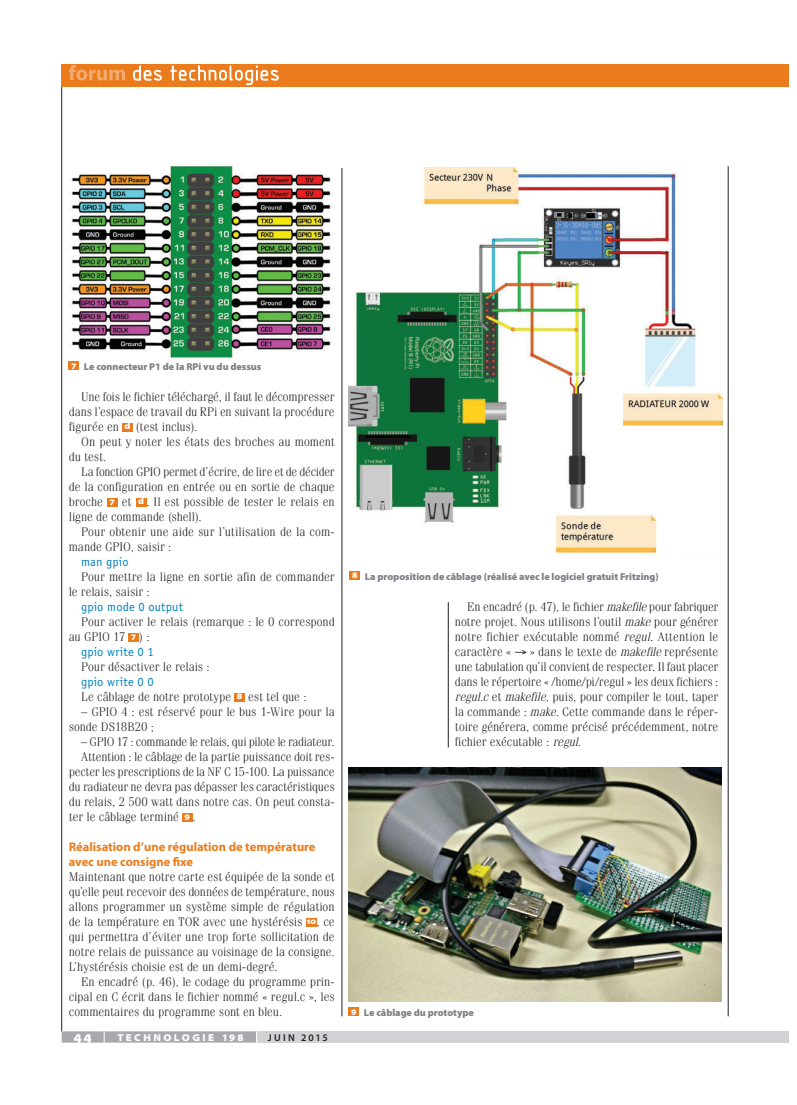
<style>
.page{position:relative;width:797px;height:1105px;background:#fff}
.page>*{position:absolute;margin:0;border:0;box-sizing:border-box;transform-origin:0 0}
.t1{font:900 semi-expanded 13.75px "Myriad Pro";color:#fff}
.t2{font:300 12.5px/15px "Fenice Std";letter-spacing:-.005em;color:#231f20;text-align:justify}
.t3{font:700 12.5px/15px "Myriad Pro";color:#ea7c1d}
.t4{font:300 12.5px "Fenice Std";letter-spacing:-.025em;color:#231f20}
.t5{font:12.5px "Officina Sans Std";letter-spacing:.01em;color:#0082be}
.t6{font:900 10px "Myriad Pro";letter-spacing:-.005em;color:#808285}
.t7{font:900 semi-expanded 10px "Myriad Pro";letter-spacing:.24em;color:#fff}
.t8{font:600 10px "Myriad Pro";letter-spacing:.22em;color:#231f20}
.s1{font-family:"Myriad Pro";font-weight:900;font-stretch:semi-expanded;font-size:9px;color:#fff}
.s2{font-style:italic}
</style>
<div class="page">
<hr style="left:61px;top:86px;width:1px;height:945px;background:#231f20">
<div style="left:770px;top:64px;width:18px;height:22px;background:#ea7c1d"></div>
<div style="left:62px;top:64px;width:708px;height:22px;background:#ea7c1d"></div>
<svg style="left:69px;top:65px;width:56px;height:15px"></svg>
<svg style="left:133px;top:65px;width:146px;height:20px"></svg>
<div style="left:770px;top:1031px;width:18px;height:11px;background:#d1d2d4"></div>
<div style="left:257px;top:1031px;width:513px;height:11px;background:#d1d2d4"></div>
<svg style="left:62px;top:1031px;width:195px;height:11px;background:#abacb0"></svg>
<hr style="left:728px;top:166px;width:1px;height:850px;background:#231f20">
<hr style="left:448px;top:602px;width:1px;height:145px;background:#231f20">
<hr style="left:342px;top:168px;width:1px;height:848px;background:#231f20">
<div style="left:122px;top:423px;width:10px;height:8px;background:#ea7c1d"></div>
<div style="left:107px;top:498px;width:10px;height:8px;background:#ea7c1d"></div>
<div style="left:136px;top:498px;width:10px;height:8px;background:#ea7c1d"></div>
<div style="left:128px;top:633px;width:11px;height:8px;background:#ea7c1d"></div>
<div style="left:234px;top:693px;width:11px;height:8px;background:#ea7c1d"></div>
<div style="left:182px;top:813px;width:10px;height:8px;background:#ea7c1d"></div>
<div style="left:306px;top:918px;width:10px;height:8px;background:#ea7c1d"></div>
<img style="left:70px;top:165px;width:261px;height:194px">
<div style="left:69px;top:362px;width:10px;height:8px;background:#ea7c1d"></div>
<img style="left:349px;top:167px;width:373px;height:387px">
<img style="left:349px;top:768px;width:372px;height:233px">
<div style="left:350px;top:572px;width:10px;height:8px;background:#ea7c1d"></div>
<div style="left:349px;top:1008px;width:10px;height:8px;background:#ea7c1d"></div>
<p class="t6" style="left:71px;top:360px;width:191px"><sup>7</sup> Le connecteur P1 de la RPi vu du dessus</p>
<p class="t2" style="left:69px;top:389px;width:267px;text-indent:12px">Une fois le fichier téléchargé, il faut le décompresser dans l’espace de travail du RPi en suivant la procédure figurée en <span class="s1">d</span> (test inclus).</p>
<p class="t2" style="left:69px;top:434px;width:267px;text-indent:12px">On peut y noter les états des broches au moment du test.</p>
<p class="t2" style="left:69px;top:464px;width:267px;text-indent:12px">La fonction GPIO permet d’écrire, de lire et de décider de la configuration en entrée ou en sortie de chaque broche <span class="s1">7</span> et <span class="s1">d</span> . Il est possible de tester le relais en ligne de commande (shell).</p>
<p class="t2" style="left:69px;top:524px;width:267px;text-indent:12px">Pour obtenir une aide sur l’utilisation de la com&shy;mande GPIO, saisir :</p>
<p class="t5" style="left:81px;top:555px;width:49px">man gpio</p>
<p class="t2" style="left:69px;top:569px;width:267px;text-indent:12px">Pour mettre la ligne en sortie afin de commander le relais, saisir :</p>
<p class="t5" style="left:81px;top:600px;width:103px">gpio mode 0 output</p>
<p class="t2" style="left:69px;top:614px;width:267px;text-indent:12px">Pour activer le relais (remarque : le 0 correspond au GPIO 17 <span class="s1">7</span> ) :</p>
<p class="t5" style="left:81px;top:645px;width:74px">gpio write 0 1</p>
<p class="t2" style="left:81px;top:659px;width:130px">Pour désactiver le relais :</p>
<p class="t5" style="left:81px;top:675px;width:74px">gpio write 0 0</p>
<p class="t2" style="left:81px;top:689px;width:227px">Le câblage de notre prototype <span class="s1">8</span> est tel que :</p>
<p class="t2" style="left:69px;top:704px;width:267px;text-indent:12px">– GPIO 4 : est réservé pour le bus 1-Wire pour la sonde DS18B20 ;</p>
<p class="t4" style="left:81px;top:735px;width:255px">– GPIO 17 : commande le relais, qui pilote le radiateur.</p>
<p class="t2" style="left:81px;top:749px;width:255px">Attention : le câblage de la partie puissance doit res-</p>
<p class="t2" style="left:69px;top:764px;width:267px">pecter les prescriptions de la NF C 15-100. La puissance</p>
<p class="t2" style="left:69px;top:779px;width:267px">du radiateur ne devra pas dépasser les caractéristiques</p>
<p class="t2" style="left:69px;top:794px;width:267px">du relais, 2 500 watt dans notre cas. On peut consta-</p>
<p class="t2" style="left:69px;top:809px;width:129px">ter le câblage terminé <span class="s1">9</span> .</p>
<p class="t3" style="left:69px;top:839px;width:248px">Réalisation d’une régulation de température avec une consigne fixe</p>
<p class="t2" style="left:69px;top:869px;width:267px">Maintenant que notre carte est équipée de la sonde et qu’elle peut recevoir des données de température, nous allons programmer un système simple de régulation de la température en TOR avec une hystérésis <span class="s1">10</span>, ce qui permettra d’éviter une trop forte sollicitation de notre relais de puissance au voisinage de la consigne.<br>L’hystérésis choisie est de un demi-degré.</p>
<p class="t2" style="left:69px;top:974px;width:267px;text-indent:12px">En encadré (p. 46), le codage du programme prin&shy;cipal en C écrit dans le fichier nommé « regul.c », les commentaires du programme sont en bleu.</p>
<p class="t1" style="left:74px;top:1027px;width:20px">44</p>
<p class="t7" style="left:117px;top:1030px;width:128px">TECHNOLOGIE 198</p>
<p class="t8" style="left:268px;top:1031px;width:61px">JUIN 2015</p>
<p class="t6" style="left:352px;top:570px;width:308px"><sup>8</sup> La proposition de câblage (réalisé avec le logiciel gratuit Fritzing)</p>
<p class="t2" style="left:455px;top:599px;width:265px;text-indent:12px">En encadré (p. 47), le fichier <span class="s2">makefile</span> pour fabriquer notre projet. Nous utilisons l’outil <span class="s2">make</span> pour générer notre fichier exécutable nommé <span class="s2">regul</span>. Attention le caractère « → » dans le texte de <span class="s2">makefile</span> représente une tabulation qu’il convient de respecter. Il faut placer dans le répertoire « /home/pi/regul » les deux fichiers : <span class="s2">regul.c</span> et <span class="s2">makefile</span>, puis, pour compiler le tout, taper la commande : <span class="s2">make</span>. Cette commande dans le réper&shy;toire générera, comme précisé précédemment, notre fichier exécutable : <span class="s2">regul.</span></p>
<p class="t6" style="left:351px;top:1006px;width:124px"><sup>9</sup> Le câblage du prototype</p>
</div>
